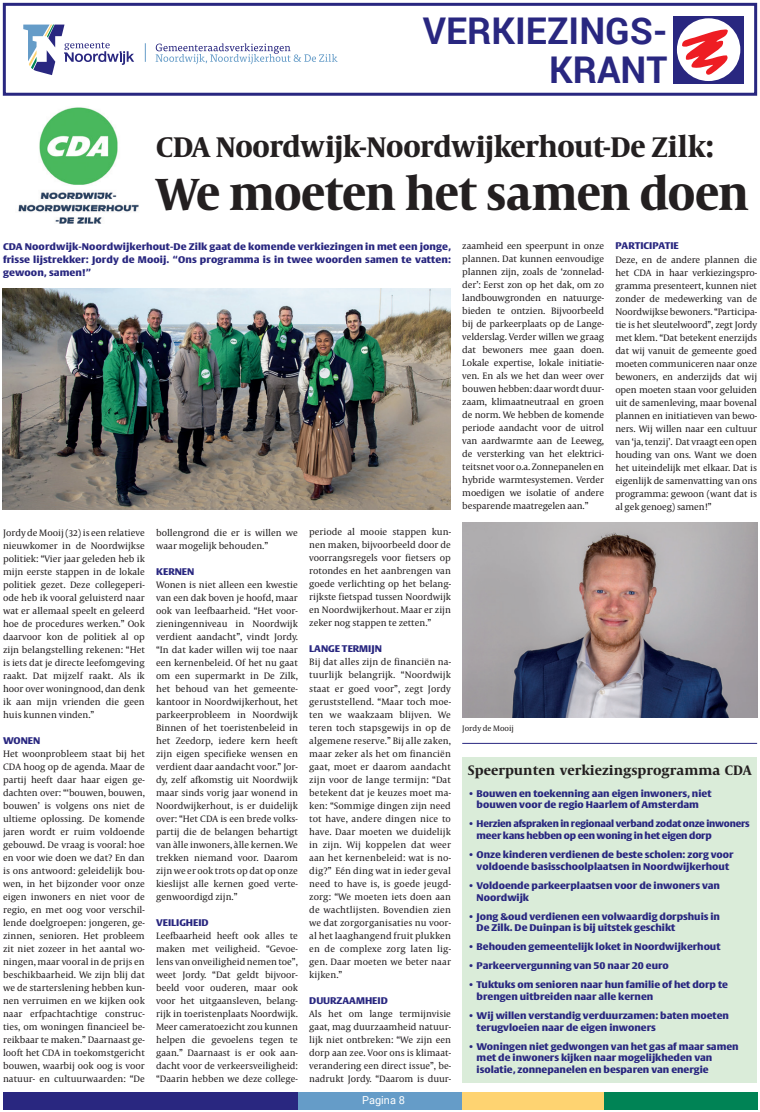
<style>
.page{position:relative;width:760px;height:1112px;background:#fff}
.page>*{position:absolute;margin:0;border:0;box-sizing:border-box;transform-origin:0 0}
.t1{font:700 46px "Capitolium Head";letter-spacing:-.02em;color:#231f20}
.t2{font:700 36.8px/38.7px "Roboto";color:#292780;text-align:right}
.t3{font:700 29px "Capitolium Head";letter-spacing:-.02em;color:#231f20}
.t4{font:700 14px "Capitolium News";color:#231f20}
.t5{font:11px "Roboto";color:#fff}
.t6{font:9.5px/13px "Capitolium News";color:#231f20;text-align:justify}
.t7{font:900 9.5px/11.7px "Big Vesta";color:#292780}
.t8{font:900 9.5px/11.7px "Big Vesta";letter-spacing:-.02em;color:#292780}
.t9{font:8px "Capitolium News";color:#231f20}
</style>
<div class="page">
<div style="left:3px;top:3px;width:754px;height:93px;border:3px solid #292780"></div>
<div style="left:298px;top:1091px;width:164px;height:17px;background:#659cc8"></div>
<div style="left:462px;top:1091px;width:142px;height:17px;background:#fed371"></div>
<div style="left:604px;top:1091px;width:153px;height:17px;background:#008355"></div>
<div style="left:673px;top:16px;width:70px;height:67px;background:#292780"></div>
<div style="left:677px;top:18px;width:63px;height:63px;background:#fff;border-radius:50%"></div>
<svg style="left:681px;top:29px;width:49px;height:49px"></svg>
<div style="left:3px;top:1091px;width:295px;height:17px;background:#292780"></div>
<svg style="left:23px;top:25px;width:111px;height:50px"></svg>
<svg style="left:156px;top:43px;width:181px;height:21px"></svg>
<svg style="left:145px;top:43px;width:1px;height:19px"></svg>
<img style="left:3px;top:288px;width:448px;height:221px">
<img style="left:18px;top:107px;width:121px;height:116px">
<img style="left:462px;top:522px;width:295px;height:195px">
<hr style="left:462px;top:742px;width:295px;height:1px;background:#292780">
<div style="left:462px;top:756px;width:295px;height:325px;background:#daecd9"></div>
<h2 class="t2" style="left:423px;top:10px;width:246px">VERKIEZINGS-<br>KRANT</h2>
<h3 class="t3" style="left:156px;top:130px;width:558px">CDA Noordwijk-Noordwijkerhout-De Zilk:</h3>
<h1 class="t1" style="left:156px;top:168px;width:594px">We moeten het samen doen</h1>
<p class="t7" style="left:3px;top:240px;width:449px;line-height:13px;text-align:justify">CDA Noordwijk-Noordwijkerhout-De Zilk gaat de komende verkiezingen in met een jonge, frisse lijstrekker: Jordy de Mooij. “Ons programma is in twee woorden samen te vatten: gewoon, samen!”</p>
<p class="t6" style="left:3px;top:526px;width:143px">Jordy de Mooij (32) is een relatieve nieuwkomer in de Noordwijkse politiek: “Vier jaar geleden heb ik mijn eerste stappen in de lokale politiek gezet. Deze collegeperi&shy;ode heb ik vooral geluisterd naar wat er allemaal speelt en geleerd hoe de procedures werken.” Ook daarvoor kon de politiek al op zijn belangstelling rekenen: “Het is iets dat je directe leefomgeving raakt. Dat mijzelf raakt. Als ik hoor over woningnood, dan denk ik aan mijn vrienden die geen huis kunnen vinden.”</p>
<p class="t7" style="left:3px;top:734px;width:39px">WONEN</p>
<p class="t6" style="left:3px;top:747px;width:143px">Het woonprobleem staat bij het CDA hoog op de agenda. Maar de partij heeft daar haar eigen ge&shy;dachten over: “‘bouwen, bouwen, bouwen’ is volgens ons niet de ultieme oplossing. De komende jaren wordt er ruim voldoende gebouwd. De vraag is vooral: hoe en voor wie doen we dat? En dan is ons antwoord: geleidelijk bou&shy;wen, in het bijzonder voor onze eigen inwoners en niet voor de regio, en met oog voor verschil&shy;lende doelgroepen: jongeren, ge&shy;zinnen, senioren. Het probleem zit niet zozeer in het aantal wo&shy;ningen, maar vooral in de prijs en beschikbaarheid. We zijn blij dat we de starterslening hebben kun&shy;nen verruimen en we kijken ook naar erfpachtachtige construc&shy;ties, om woningen financieel be&shy;reikbaar te maken.” Daarnaast ge&shy;looft het CDA in toekomstgericht bouwen, waarbij ook oog is voor natuur- en cultuurwaarden: “De</p>
<p class="t6" style="left:156px;top:526px;width:143px">bollengrond die er is willen we waar mogelijk behouden.”</p>
<p class="t7" style="left:156px;top:565px;width:40px">KERNEN</p>
<p class="t6" style="left:156px;top:578px;width:143px">Wonen is niet alleen een kwestie van een dak boven je hoofd, maar ook van leefbaarheid. “Het voor&shy;zieningenniveau in Noordwijk verdient aandacht”, vindt Jordy. “In dat kader willen wij toe naar een kernenbeleid. Of het nu gaat om een supermarkt in De Zilk, het behoud van het gemeente&shy;kantoor in Noordwijkerhout, het parkeerprobleem in Noordwijk Binnen of het toeristenbeleid in het Zeedorp, iedere kern heeft zijn eigen specifieke wensen en verdient daar aandacht voor.” Jor&shy;dy, zelf afkomstig uit Noordwijk maar sinds vorig jaar wonend in Noordwijkerhout, is er duidelijk over: “Het CDA is een brede volks&shy;partij die de belangen behartigt van àlle inwoners, àlle kernen. We trekken niemand voor. Daarom zijn we er ook trots op dat op onze kieslijst alle kernen goed verte&shy;genwoordigd zijn.”</p>
<p class="t7" style="left:156px;top:916px;width:54px">VEILIGHEID</p>
<p class="t6" style="left:156px;top:929px;width:143px">Leefbaarheid heeft ook alles te maken met veiligheid. “Gevoe&shy;lens van onveiligheid nemen toe”, weet Jordy. “Dat geldt bijvoor&shy;beeld voor ouderen, maar ook voor het uitgaansleven, belang&shy;rijk in toeristenplaats Noordwijk.<br>Meer cameratoezicht zou kunnen helpen die gevoelens tegen te gaan.” Daarnaast is er ook aan&shy;dacht voor de verkeersveiligheid: “Daarin hebben we deze college-</p>
<p class="t6" style="left:309px;top:525px;width:143px">periode al mooie stappen kun&shy;nen maken, bijvoorbeeld door de voorrangsregels voor fietsers op rotondes en het aanbrengen van goede verlichting op het belang&shy;rijkste fietspad tussen Noordwijk en Noordwijkerhout. Maar er zijn zeker nog stappen te zetten.”</p>
<p class="t7" style="left:309px;top:643px;width:74px">LANGE TERMIJN</p>
<p class="t6" style="left:309px;top:655px;width:143px">Bij dat alles zijn de financiën na&shy;tuurlijk belangrijk. “Noordwijk staat er goed voor”, zegt Jordy geruststellend. “Maar toch moe&shy;ten we waakzaam blijven. We teren toch stapsgewijs in op de algemene reserve.” Bij alle zaken, maar zeker als het om financiën gaat, moet er daarom aandacht zijn voor de lange termijn: “Dat betekent dat je keuzes moet ma&shy;ken: “Sommige dingen zijn need tot have, andere dingen nice to have. Daar moeten we duidelijk in zijn. Wij koppelen dat weer aan het kernenbeleid: wat is no&shy;dig?” Eén ding wat in ieder geval need to have is, is goede jeugd&shy;zorg: “We moeten iets doen aan de wachtlijsten. Bovendien zien we dat zorgorganisaties nu voor&shy;al het laaghangend fruit plukken en de complexe zorg laten lig&shy;gen. Daar moeten we beter naar kijken.”</p>
<p class="t7" style="left:309px;top:994px;width:80px">DUURZAAMHEID</p>
<p class="t6" style="left:309px;top:1006px;width:143px">Als het om lange termijnvisie gaat, mag duurzaamheid natuur&shy;lijk niet ontbreken: “We zijn een dorp aan zee. Voor ons is klimaat&shy;verandering een direct issue”, be&shy;nadrukt Jordy. “Daarom is duur-</p>
<p class="t5" style="left:362px;top:1092px;width:44px">Pagina 8</p>
<p class="t6" style="left:462px;top:239px;width:143px">zaamheid een speerpunt in onze plannen. Dat kunnen eenvoudige plannen zijn, zoals de ‘zonnelad&shy;der’: Eerst zon op het dak, om zo landbouwgronden en natuurge&shy;bieden te ontzien. Bijvoorbeeld bij de parkeerplaats op de Lange&shy;velderslag. Verder willen we graag dat bewoners mee gaan doen.<br>Lokale expertise, lokale initiatie&shy;ven. En als we het dan weer over bouwen hebben: daar wordt duur&shy;zaam, klimaatneutraal en groen de norm. We hebben de komende periode aandacht voor de uitrol van aardwarmte aan de Leeweg, de versterking van het elektrici&shy;teitsnet voor o.a. Zonnepanelen en hybride warmtesystemen. Verder moedigen we isolatie of andere besparende maatregelen aan.”</p>
<p class="t7" style="left:615px;top:240px;width:65px">PARTICIPATIE</p>
<p class="t6" style="left:615px;top:253px;width:143px">Deze, en de andere plannen die het CDA in haar verkiezingspro&shy;gramma presenteert, kunnen niet zonder de medewerking van de Noordwijkse bewoners. “Participa&shy;tie is het sleutelwoord”, zegt Jordy met klem. “Dat betekent enerzijds dat wij vanuit de gemeente goed moeten communiceren naar onze bewoners, en anderzijds dat wij open moeten staan voor geluiden uit de samenleving, maar bovenal plannen en initiatieven van bewo&shy;ners. Wij willen naar een cultuur van ‘ja, tenzij’. Dat vraagt een open houding van ons. Want we doen het uiteindelijk met elkaar. Dat is eigenlijk de samenvatting van ons programma: gewoon (want dat is al gek genoeg) samen!”</p>
<p class="t9" style="left:462px;top:723px;width:53px">Jordy de Mooij</p>
<h3 class="t4" style="left:468px;top:762px;width:285px">Speerpunten verkiezingsprogramma CDA</h3>
<p class="t7" style="left:468px;top:787px;width:245px;text-align:center">• Bouwen en toekenning aan eigen inwoners, niet bouwen voor de regio Haarlem of Amsterdam</p>
<p class="t8" style="left:476px;top:818px;width:274px;text-indent:-9px">• Herzien afspraken in regionaal verband zodat onze inwoners meer kans hebben op een woning in het eigen dorp</p>
<p class="t7" style="left:468px;top:849px;width:267px;text-align:center">• Onze kinderen verdienen de beste scholen: zorg voor voldoende basisschoolplaatsen in Noordwijkerhout</p>
<p class="t7" style="left:476px;top:879px;width:245px;text-indent:-9px">• Voldoende parkeerplaatsen voor de inwoners van<br>Noordwijk</p>
<p class="t7" style="left:476px;top:910px;width:245px;text-indent:-9px">• Jong &amp;oud verdienen een volwaardig dorpshuis in<br>De Zilk. De Duinpan is bij uitstek geschikt</p>
<p class="t7" style="left:468px;top:941px;width:254px">• Behouden gemeentelijk loket in Noordwijkerhout</p>
<p class="t7" style="left:468px;top:960px;width:202px">• Parkeervergunning van 50 naar 20 euro</p>
<p class="t7" style="left:476px;top:979px;width:253px;text-indent:-9px">• Tuktuks om senioren naar hun familie of het dorp te brengen uitbreiden naar alle kernen</p>
<p class="t7" style="left:476px;top:1009px;width:254px;text-indent:-9px">• Wij willen verstandig verduurzamen: baten moeten terugvloeien naar de eigen inwoners</p>
<p class="t7" style="left:476px;top:1040px;width:263px;text-indent:-9px">• Woningen niet gedwongen van het gas af maar samen met de inwoners kijken naar mogelijkheden van isolatie, zonnepanelen en besparen van energie</p>
</div>
